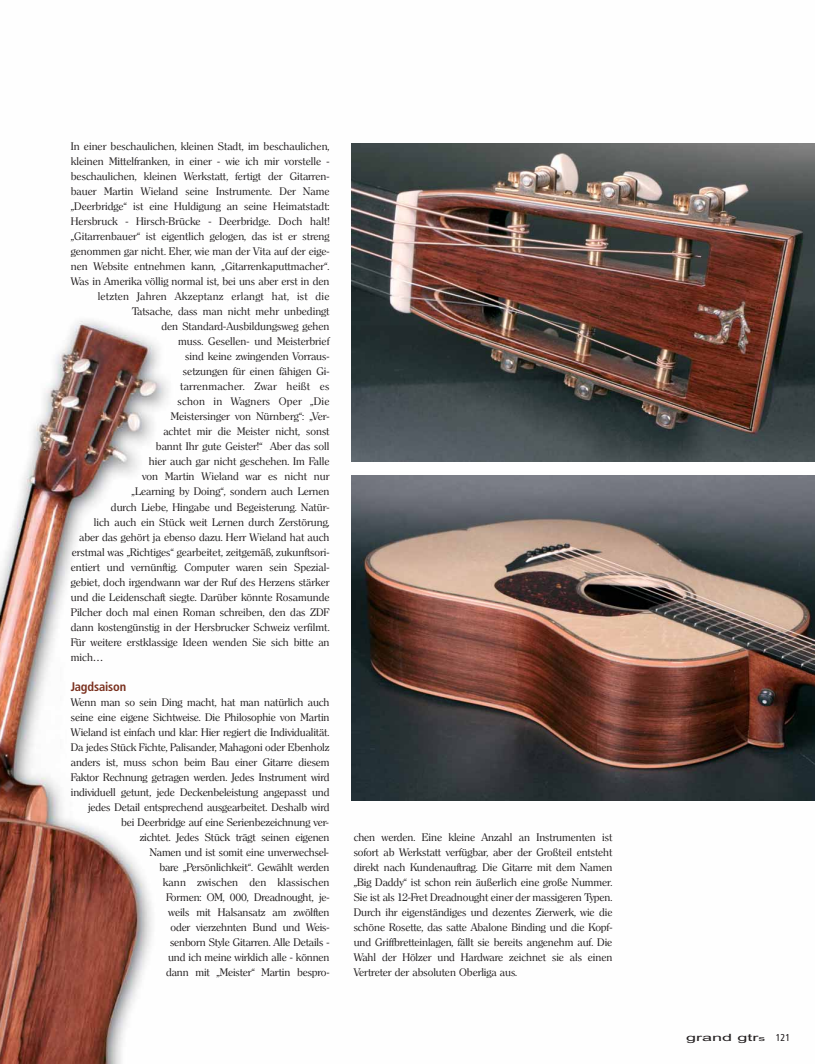
<style>
.page{position:relative;width:815px;height:1064px;background:#fff}
.page>*{position:absolute;margin:0;border:0;box-sizing:border-box;transform-origin:0 0}
.t1{font:700 condensed 12.5px "Frutiger";letter-spacing:-.01em;color:#7a301e}
.t2{font:10.62px/15px "Clerface";color:#231f20;text-align:right}
.t3{font:10.62px "Clerface";letter-spacing:.02em;color:#231f20}
.t4{font:10px "Arial";color:#231f20;scale:1.8 1}
.s1{font-size:7.5px}
.s2{font-family:"Frutiger";font-stretch:condensed}
</style>
<div class="page">
<img style="left:0;top:143px;width:815px;height:921px">
<div style="left:351px;top:144px;width:464px;height:326px;background:#fff"></div>
<img style="left:351px;top:144px;width:464px;height:318px">
<img style="left:351px;top:475px;width:464px;height:325px">
<p class="t2" style="left:71px;top:140px;width:260px">In einer beschaulichen, kleinen Stadt, im beschaulichen,</p>
<p class="t2" style="left:71px;top:155px;width:260px">kleinen Mittelfranken, in einer - wie ich mir vorstelle -</p>
<p class="t2" style="left:71px;top:170px;width:260px">beschaulichen, kleinen Werkstatt, fertigt der Gitarren -</p>
<p class="t2" style="left:71px;top:185px;width:260px">bauer Martin Wieland seine Instrumente. Der Name</p>
<p class="t2" style="left:71px;top:200px;width:260px">„Deer bridge“ ist eine Huldigung an seine Heimatstadt:</p>
<p class="t2" style="left:71px;top:215px;width:260px">Hersbruck - Hirsch-Brücke - Deerbridge. Doch halt!</p>
<p class="t2" style="left:71px;top:230px;width:260px">„Gitarrenbauer“ ist eigentlich gelogen, das ist er streng</p>
<p class="t2" style="left:71px;top:245px;width:260px">genommen gar nicht. Eher, wie man der Vita auf der ei ge-</p>
<p class="t2" style="left:71px;top:260px;width:260px">nen Website entnehmen kann, „Gitarrenkaputt ma ch er“.</p>
<p class="t2" style="left:71px;top:275px;width:260px">Was in Amerika völlig normal ist, bei uns aber erst in den</p>
<p class="t3" style="left:98px;top:291px;width:233px">letzten Jahren Akzeptanz erlangt hat, ist die</p>
<p class="t2" style="left:132px;top:305px;width:199px">Tatsache, dass man nicht mehr unbedingt</p>
<p class="t2" style="left:161px;top:320px;width:170px">den Standard-Ausbildungsweg gehen</p>
<p class="t2" style="left:178px;top:335px;width:153px">muss. Gesellen- und Meis ter brief</p>
<p class="t2" style="left:185px;top:350px;width:146px">sind keine zwingenden Vorraus -</p>
<p class="t2" style="left:183px;top:365px;width:148px">setzungen für einen fähigen Gi -</p>
<p class="t3" style="left:180px;top:381px;width:151px">tarren macher. Zwar heißt es</p>
<p class="t3" style="left:178px;top:396px;width:153px">schon in Wagners Oper „Die</p>
<p class="t2" style="left:171px;top:410px;width:160px">Meistersinger von Nürnberg“: „Ver -</p>
<p class="t2" style="left:163px;top:425px;width:168px">achtet mir die Meister nicht, sonst</p>
<p class="t2" style="left:156px;top:440px;width:175px">bannt Ihr gute Geister!“ Aber das soll</p>
<p class="t2" style="left:149px;top:455px;width:182px">hier auch gar nicht geschehen. Im Falle</p>
<p class="t2" style="left:142px;top:470px;width:189px">von Martin Wieland war es nicht nur</p>
<p class="t2" style="left:132px;top:485px;width:199px">„Learning by Doing“, sondern auch Lernen</p>
<p class="t2" style="left:111px;top:500px;width:220px">durch Liebe, Hingabe und Begeisterung. Natür -</p>
<p class="t2" style="left:94px;top:515px;width:237px">lich auch ein Stück weit Lernen durch Zerstörung,</p>
<p class="t2" style="left:79px;top:530px;width:252px">aber das gehört ja ebenso dazu. Herr Wieland hat auch</p>
<p class="t2" style="left:72px;top:545px;width:259px">erstmal was „Richtiges“ gearbeitet, zeitgemäß, zukunftsori-</p>
<p class="t2" style="left:71px;top:560px;width:260px">entiert und vernünftig. Computer waren sein Spe zial -</p>
<p class="t2" style="left:71px;top:575px;width:260px">gebiet, doch irgendwann war der Ruf des Herzens stärker</p>
<p class="t2" style="left:71px;top:590px;width:260px">und die Leidenschaft siegte. Darüber könnte Rosa munde</p>
<p class="t2" style="left:71px;top:605px;width:260px">Pilcher doch mal einen Roman schreiben, den das ZDF</p>
<p class="t2" style="left:71px;top:620px;width:260px">dann kostengünstig in der Hers brucker Schweiz verfilmt.</p>
<p class="t2" style="left:71px;top:635px;width:260px">Für weitere erstklassige Ideen wenden Sie sich bitte an</p>
<p class="t2" style="left:71px;top:650px;width:34px">mich…</p>
<p class="t1" style="left:71px;top:681px;width:57px">Jagdsaison</p>
<p class="t2" style="left:71px;top:695px;width:260px">Wenn man so sein Ding macht, hat man natürlich auch seine eine eigene Sichtweise. Die Philosophie von Mar tin Wieland ist einfach und klar: Hier regiert die In dividualität.<br>Da jedes Stück Fichte, Palisander, Ma hagoni oder Ebenholz anders ist, muss schon beim Bau einer Gitarre diesem Faktor Rechnung getragen werden. Jedes Instrument wird individuell getunt, jede Decken beleistung angepasst und jedes Detail entsprechend ausgearbeitet. Deshalb wird<br>bei Deer bridge auf eine Serienbezeichnung ver-<br>zichtet. Jedes Stück trägt seinen eigenen<br>Na men und ist somit eine unverwechsel-<br>bare „Persön lichkeit“. Gewählt werden<br>kann zwischen den klassischen<br>Formen: OM, 000, Dread nought, je -<br>weils mit Hals ansatz am zwölften<br>oder vierzehnten Bund und Weis -<br>sen born Style Gitarren. Alle Details -<br>und ich meine wirklich alle - können<br>dann mit „Meister“ Martin bespro-</p>
<p class="t2" style="left:354px;top:830px;width:260px;text-align:justify">chen werden. Eine kleine Anzahl an Instrumenten ist sofort ab Werkstatt verfügbar, aber der Großteil entsteht direkt nach Kunden auftrag. Die Gitarre mit dem Namen „Big Daddy“ ist schon rein äußerlich eine große Nummer.<br>Sie ist als 12-Fret Dreadnought einer der massigeren Typen.<br>Durch ihr eigenständiges und dezentes Zierwerk, wie die schöne Rosette, das satte Abalone Binding und die Kopf&shy;und Griffbretteinlagen, fällt sie bereits angenehm auf. Die Wahl der Hölzer und Hardware zeichnet sie als einen Vertreter der absoluten Oberliga aus.</p>
<p class="t4" style="left:686px;top:1033px;width:59px">grand gtr<span class="s1">s</span> <span class="s2">121</span></p>
</div>
